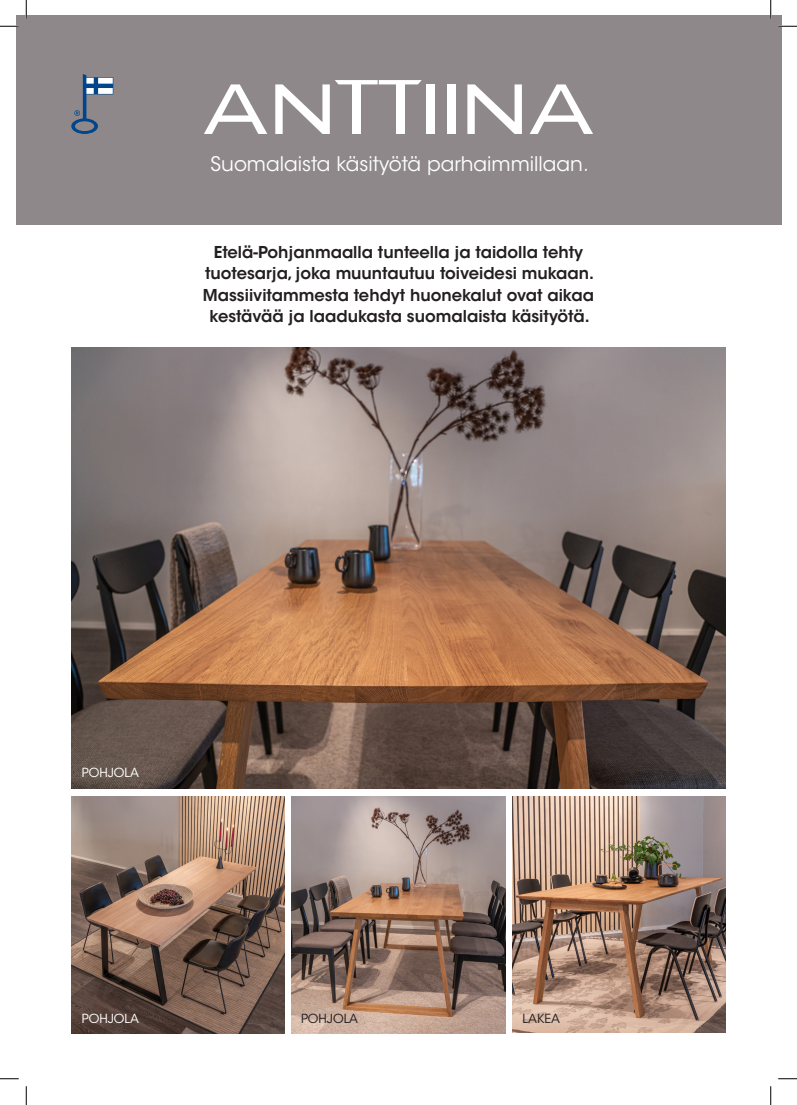
<style>
.page{position:relative;width:797px;height:1105px;background:#fff}
.page>*{position:absolute;margin:0;border:0;box-sizing:border-box;transform-origin:0 0}
.t1{font:20px "ITC Avant Garde Std";color:#fff}
.t2{font:600 16.25px/21.2px "ITC Avant Garde Std";color:#231f20;text-align:center}
.t3{font:12.5px "ITC Avant Garde Std";color:#fff}
.t4{font:12.5px "ITC Avant Garde Std";color:#231f20}
</style>
<div class="page">
<div style="left:16px;top:16px;width:765px;height:209px;background:#8e888a"></div>
<img style="left:71px;top:348px;width:654px;height:440px">
<img style="left:512px;top:796px;width:213px;height:237px">
<img style="left:71px;top:796px;width:214px;height:237px">
<img style="left:292px;top:796px;width:213px;height:237px">
<svg style="left:204px;top:84px;width:63px;height:50px"></svg>
<div style="left:426px;top:84px;width:9px;height:50px;background:#fff"></div>
<div style="left:447px;top:84px;width:9px;height:50px;background:#fff"></div>
<svg style="left:529px;top:84px;width:64px;height:50px"></svg>
<svg style="left:275px;top:80px;width:147px;height:54px"></svg>
<svg style="left:467px;top:84px;width:55px;height:50px"></svg>
<svg style="left:71px;top:74px;width:42px;height:60px"></svg>
<svg style="left:0;top:25px;width:19px;height:2px"></svg>
<svg style="left:778px;top:25px;width:19px;height:2px"></svg>
<svg style="left:0;top:1078px;width:19px;height:1px"></svg>
<svg style="left:778px;top:1078px;width:19px;height:1px"></svg>
<svg style="left:25px;top:0;width:2px;height:19px"></svg>
<svg style="left:25px;top:1086px;width:2px;height:19px"></svg>
<svg style="left:770px;top:0;width:1px;height:19px"></svg>
<svg style="left:770px;top:1086px;width:1px;height:19px"></svg>
<p class="t1" style="left:210px;top:152px;width:380px">Suomalaista käsityötä parhaimmillaan.</p>
<p class="t2" style="left:203px;top:241px;width:393px">Etelä-Pohjanmaalla tunteella ja taidolla tehty tuotesarja, joka muuntautuu toiveidesi mukaan.<br>Massiivitammesta tehdyt huonekalut ovat aikaa kestävää ja laadukasta suomalaista käsityötä.</p>
<p class="t3" style="left:82px;top:765px;width:59px">POHJOLA</p>
<p class="t3" style="left:82px;top:1010px;width:59px">POHJOLA</p>
<p class="t4" style="left:301px;top:1010px;width:59px">POHJOLA</p>
<p class="t4" style="left:522px;top:1010px;width:39px">LAKEA</p>
</div>
